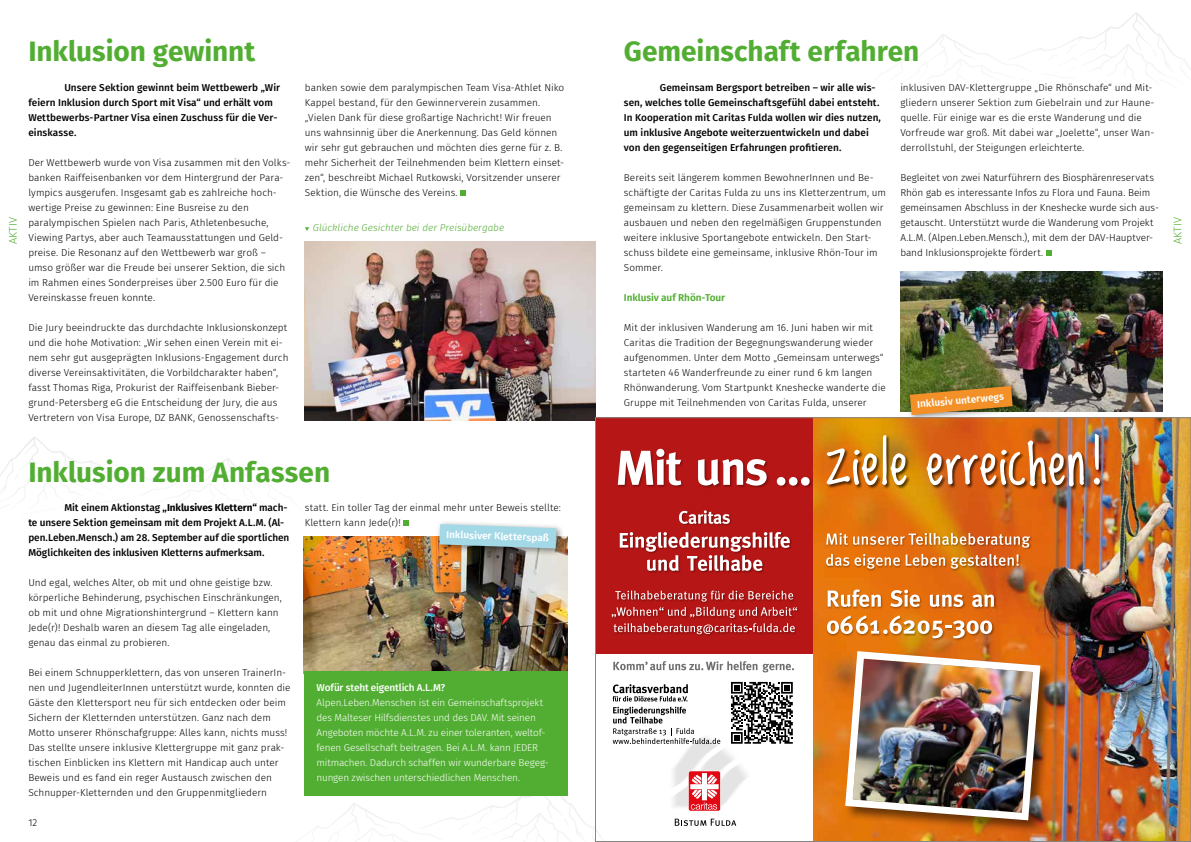
<style>
.page{position:relative;width:1191px;height:842px;background:#fff}
.page>*{position:absolute;margin:0;border:0;box-sizing:border-box;transform-origin:0 0}
.t1{font:700 28px "Fira Sans";color:#52ae32}
.t2{font:300 11px "Fira Sans";color:#52ae32}
.t3{font:300 10px/15px "Fira Sans";color:#000}
.t4{font:500 10px/15px "Fira Sans";letter-spacing:.005em;color:#000}
.t5{font:300 10px/15px "Fira Sans";letter-spacing:-.02em;color:#fff}
.t6{font:italic 300 10px "Fira Sans";color:#52ae32}
.t7{font:600 10px "Fira Sans";color:#fff}
.t8{font:500 10px "Fira Sans";letter-spacing:-.015em;color:#fff}
.t9{font:600 10px "Fira Sans";letter-spacing:-.005em;color:#52ae32}
.s1{font-weight:700}
</style>
<div class="page">
<svg style="left:922px;top:12px;width:267px;height:55px"></svg>
<svg style="left:305px;top:227px;width:4px;height:4px"></svg>
<svg style="left:0;top:437px;width:244px;height:54px"></svg>
<img style="left:304px;top:536px;width:263px;height:135px">
<img style="left:305px;top:241px;width:290px;height:180px">
<div style="left:304px;top:671px;width:263px;height:125px;background:#52ae32"></div>
<div style="left:435px;top:520px;width:129px;height:36px;background:#000;opacity:.44"></div>
<svg style="left:439px;top:524px;width:117px;height:24px"></svg>
<svg style="left:460px;top:191px;width:6px;height:5px"></svg>
<svg style="left:403px;top:521px;width:6px;height:5px"></svg>
<img style="left:900px;top:271px;width:262px;height:140px">
<svg style="left:1046px;top:251px;width:6px;height:5px"></svg>
<div style="left:906px;top:382px;width:114px;height:41px;background:#000;opacity:.44"></div>
<svg style="left:910px;top:386px;width:102px;height:29px"></svg>
<img style="left:595px;top:418px;width:596px;height:423px">
<svg style="left:338px;top:781px;width:286px;height:60px"></svg>
<hr style="left:595px;top:841px;width:596px;height:1px;background:#878685">
<h1 class="t1" style="left:28px;top:28px;width:228px">Inklusion gewinnt</h1>
<h1 class="t1" style="left:624px;top:28px;width:297px">Gemeinschaft erfahren</h1>
<p class="t4" style="left:28px;top:80px;width:253px;text-indent:36px">Unsere Sektion gewinnt beim Wettbewerb „Wir feiern Inklusion durch Sport mit Visa“ und erhält vom Wettbewerbs-Partner Visa einen Zuschuss für die Ver&shy;einskasse.</p>
<p class="t3" style="left:28px;top:155px;width:264px">Der Wettbewerb wurde von Visa zusammen mit den Volks&shy;banken Raiffeisenbanken vor dem Hintergrund der Para&shy;lympics ausgerufen. Insgesamt gab es zahlreiche hoch&shy;wertige Preise zu gewinnen: Eine Busreise zu den paralympischen Spielen nach Paris, Athletenbesuche, Viewing Partys, aber auch Teamausstattungen und Geld&shy;preise. Die Resonanz auf den Wettbewerb war groß – umso größer war die Freude bei unserer Sektion, die sich im Rahmen eines Sonderpreises über 2.500 Euro für die Vereinskasse freuen konnte.</p>
<p class="t3" style="left:28px;top:320px;width:262px">Die Jury beeindruckte das durchdachte Inklusionskonzept und die hohe Motivation: „Wir sehen einen Verein mit ei&shy;nem sehr gut ausgeprägten Inklusions-Engagement durch diverse Vereinsaktivitäten, die Vorbildcharakter haben“, fasst Thomas Riga, Prokurist der Raiffeisenbank Bieber&shy;grund-Petersberg eG die Entscheidung der Jury, die aus Vertretern von Visa Europe, DZ BANK, Genossenschafts-</p>
<p class="t4" style="left:624px;top:80px;width:259px;text-indent:36px">Gemeinsam Bergsport betreiben – wir alle wis&shy;sen, welches tolle Gemeinschaftsgefühl dabei entsteht.<br>In Kooperation mit Caritas Fulda wollen wir dies nutzen, um inklusive Angebote weiterzuentwickeln und dabei von den gegenseitigen Erfahrungen profitieren.</p>
<p class="t3" style="left:624px;top:170px;width:264px">Bereits seit längerem kommen BewohnerInnen und Be&shy;schäftigte der Caritas Fulda zu uns ins Kletterzentrum, um gemeinsam zu klettern. Diese Zusammenarbeit wollen wir ausbauen und neben den regelmäßigen Gruppenstunden weitere inklusive Sportangebote entwickeln. Den Start&shy;schuss bildete eine gemeinsame, inklusive Rhön-Tour im Sommer.</p>
<p class="t9" style="left:624px;top:289px;width:103px">Inklusiv auf Rhön-Tour</p>
<p class="t3" style="left:624px;top:320px;width:263px">Mit der inklusiven Wanderung am 16. Juni haben wir mit Caritas die Tradition der Begegnungswanderung wieder aufgenommen. Unter dem Motto „Gemeinsam unterwegs“ starteten 46 Wanderfreunde zu einer rund 6 km langen Rhönwanderung. Vom Startpunkt Kneshecke wanderte die Gruppe mit Teilnehmenden von Caritas Fulda, unserer</p>
<p class="t3" style="left:305px;top:80px;width:261px">banken sowie dem paralympischen Team Visa-Athlet Niko Kappel bestand, für den Gewinnerverein zusammen. „Vielen Dank für diese großartige Nachricht! Wir freuen uns wahnsinnig über die Anerkennung. Das Geld können wir sehr gut gebrauchen und möchten dies gerne für z. B. mehr Sicherheit der Teilnehmenden beim Klettern einset&shy;zen“, beschreibt Michael Rutkowski, Vorsitzender unserer Sektion, die Wünsche des Vereins.</p>
<p class="t3" style="left:900px;top:80px;width:256px">inklusiven DAV-Klettergruppe „Die Rhönschafe“ und Mit&shy;gliedern unserer Sektion zum Giebelrain und zur Haune&shy;quelle. Für einige war es die erste Wanderung und die Vorfreude war groß. Mit dabei war „Joelette“, unser Wan&shy;derrollstuhl, der Steigungen erleichterte.</p>
<p class="t3" style="left:900px;top:170px;width:260px">Begleitet von zwei Naturführern des Biosphärenreservats Rhön gab es interessante Infos zu Flora und Fauna. Beim gemeinsamen Abschluss in der Kneshecke wurde sich aus&shy;getauscht. Unterstützt wurde die Wanderung vom Projekt A.L.M. (Alpen.Leben.Mensch.), mit dem der DAV-Hauptver&shy;band Inklusionsprojekte fördert.</p>
<p class="t2" style="left:5px;top:244px;width:28px;rotate:-90deg">AKTIV</p>
<p class="t2" style="left:1169px;top:244px;width:28px;rotate:-90deg">AKTIV</p>
<p class="t6" style="left:313px;top:221px;width:193px">Glückliche Gesichter bei der Preisübergabe</p>
<p class="t7" style="left:916px;top:396px;width:89px;rotate:-5deg">Inklusiv unterwegs</p>
<h1 class="t1" style="left:28px;top:448px;width:303px">Inklusion zum Anfassen</h1>
<p class="t4" style="left:28px;top:500px;width:262px;text-indent:36px">Mit einem Aktionstag <span class="s1">„Inklusives Klettern“</span> mach&shy;te unsere Sektion gemeinsam mit dem Projekt A.L.M. (Al&shy;pen.Leben.Mensch.) am 28. September auf die sportlichen Möglichkeiten des inklusiven Kletterns aufmerksam.</p>
<p class="t3" style="left:28px;top:575px;width:255px">Und egal, welches Alter, ob mit und ohne geistige bzw. körperliche Behinderung, psychischen Einschränkungen, ob mit und ohne Migrationshintergrund – Klettern kann Jede(r)! Deshalb waren an diesem Tag alle eingeladen, genau das einmal zu probieren.</p>
<p class="t3" style="left:28px;top:665px;width:264px">Bei einem Schnupperklettern, das von unseren TrainerIn&shy;nen und JugendleiterInnen unterstützt wurde, konnten die Gäste den Klettersport neu für sich entdecken oder beim Sichern der Kletternden unterstützen. Ganz nach dem Motto unserer Rhönschafgruppe: Alles kann, nichts muss!<br>Das stellte unsere inklusive Klettergruppe mit ganz prak&shy;tischen Einblicken ins Klettern mit Handicap auch unter Beweis und es fand ein reger Austausch zwischen den Schnupper-Kletternden und den Gruppenmitgliedern</p>
<p class="t3" style="left:28px;top:815px;width:10px">12</p>
<p class="t3" style="left:305px;top:500px;width:258px">statt. Ein toller Tag der einmal mehr unter Beweis stellte:<br>Klettern kann Jede(r)!</p>
<p class="t7" style="left:446px;top:526px;width:104px;rotate:2deg">Inklusiver Kletterspaß</p>
<p class="t8" style="left:316px;top:680px;width:130px">Wofür steht eigentlich A.L.M?</p>
<p class="t5" style="left:316px;top:695px;width:234px">Alpen.Leben.Menschen ist ein Gemeinschaftsprojekt des Malteser Hilfsdienstes und des DAV. Mit seinen Angeboten möchte A.L.M. zu einer toleranten, weltof&shy;fenen Gesellschaft beitragen. Bei A.L.M. kann JEDER mitmachen. Dadurch schaffen wir wunderbare Begeg&shy;nungen zwischen unterschiedlichen Menschen.</p>
</div>
